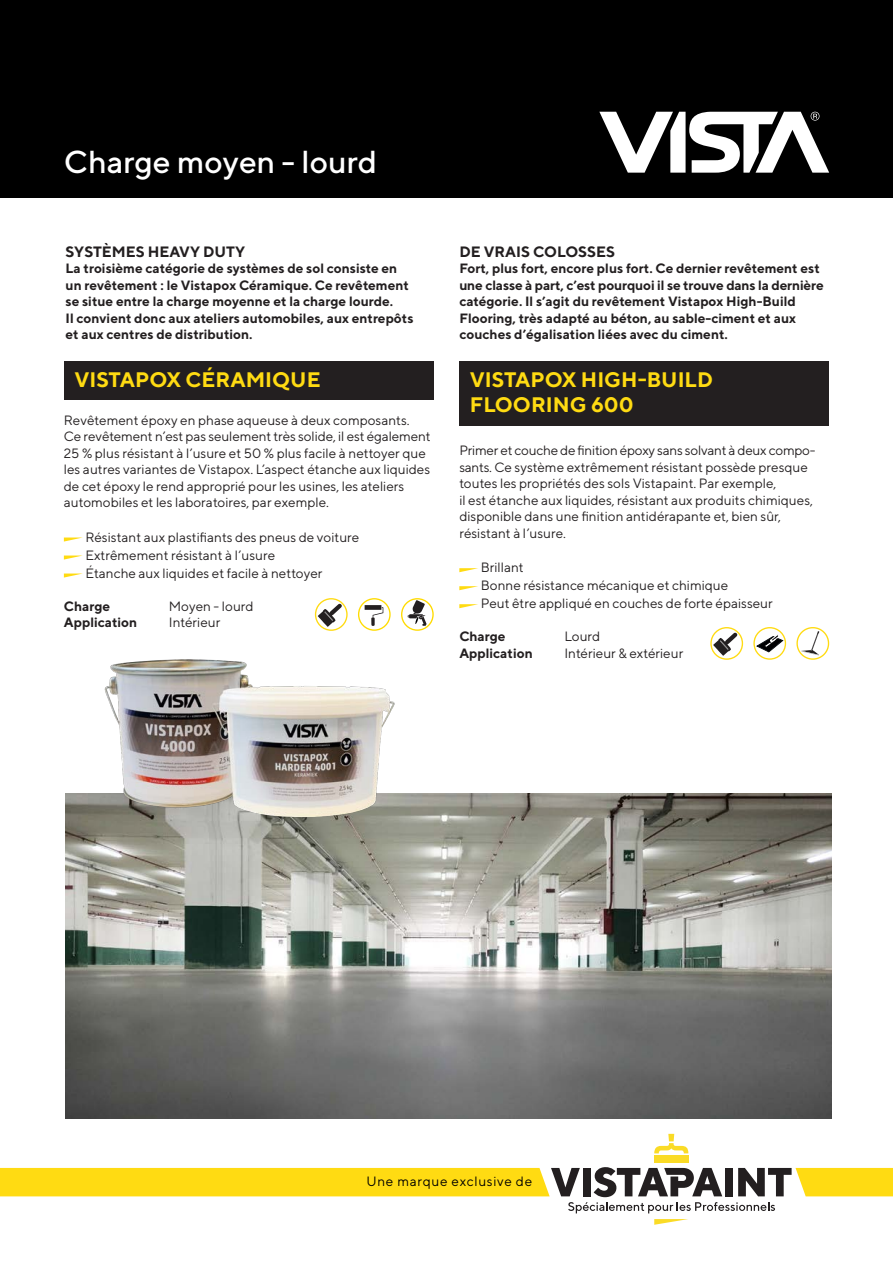
<style>
.page{position:relative;width:893px;height:1263px;background:#fff}
.page>*{position:absolute;margin:0;border:0;box-sizing:border-box;transform-origin:0 0}
.t1{font:500 31.8px "TT Norms";color:#fff}
.t2{font:700 21px "TT Norms";color:#ffdb12}
.t3{font:700 15px "TT Norms";color:#231f20}
.t4{font:13.5px/16.5px "TT Norms";color:#231f20}
.t5{font:700 13.5px/16.5px "TT Norms";color:#231f20}
.t6{font:13.5px "TT Norms";letter-spacing:.05em;color:#000}
</style>
<div class="page">
<svg style="left:459px;top:568px;width:19px;height:4px"></svg>
<svg style="left:459px;top:586px;width:19px;height:4px"></svg>
<svg style="left:459px;top:604px;width:19px;height:4px"></svg>
<img style="left:66px;top:794px;width:765px;height:324px">
<div style="left:0;top:0;width:893px;height:198px;background:#000"></div>
<div style="left:654px;top:1155px;width:34px;height:7px;background:#fadb26"></div>
<svg style="left:654px;top:1134px;width:34px;height:19px"></svg>
<svg style="left:654px;top:1219px;width:34px;height:6px"></svg>
<svg style="left:0;top:1167px;width:893px;height:46px"></svg>
<svg style="left:599px;top:112px;width:230px;height:61px"></svg>
<svg style="left:64px;top:537px;width:19px;height:4px"></svg>
<svg style="left:64px;top:555px;width:19px;height:4px"></svg>
<svg style="left:64px;top:573px;width:19px;height:4px"></svg>
<div style="left:64px;top:361px;width:370px;height:38px;background:#231f20"></div>
<div style="left:459px;top:361px;width:370px;height:64px;background:#231f20"></div>
<svg style="left:318px;top:604px;width:24px;height:23px"></svg>
<svg style="left:324px;top:612px;width:9px;height:9px"></svg>
<div style="left:315px;top:598px;width:33px;height:33px;border:1px solid #ffdb12;border-radius:50%"></div>
<svg style="left:365px;top:605px;width:18px;height:21px"></svg>
<div style="left:358px;top:598px;width:33px;height:33px;border:1px solid #ffdc00;border-radius:50%"></div>
<div style="left:401px;top:598px;width:33px;height:33px;border:1px solid #ffdb00;border-radius:50%"></div>
<svg style="left:407px;top:600px;width:20px;height:26px"></svg>
<svg style="left:713px;top:633px;width:24px;height:23px"></svg>
<svg style="left:720px;top:641px;width:8px;height:9px"></svg>
<div style="left:710px;top:627px;width:33px;height:33px;border:1px solid #ffdb12;border-radius:50%"></div>
<div style="left:753px;top:627px;width:33px;height:33px;border:1px solid #ffdb12;border-radius:50%"></div>
<svg style="left:757px;top:635px;width:26px;height:17px"></svg>
<svg style="left:796px;top:627px;width:33px;height:33px"></svg>
<img style="left:102px;top:627px;width:297px;height:198px">
<p class="t1" style="left:64px;top:142px;width:315px">Charge moyen - lourd</p>
<p class="t3" style="left:66px;top:242px;width:181px">SYSTÈMES HEAVY DUTY</p>
<p class="t5" style="left:66px;top:260px;width:349px">La troisième catégorie de systèmes de sol consiste en un revêtement : le Vistapox Céramique. Ce revêtement se situe entre la charge moyenne et la charge lourde.<br>Il convient donc aux ateliers automobiles, aux entrepôts et aux centres de distribution.</p>
<p class="t3" style="left:459px;top:242px;width:157px">DE VRAIS COLOSSES</p>
<p class="t5" style="left:459px;top:260px;width:366px">Fort, plus fort, encore plus fort. Ce dernier revêtement est une classe à part, c’est pourquoi il se trouve dans la dernière catégorie. Il s’agit du revêtement Vistapox High-Build Flooring, très adapté au béton, au sable-ciment et aux couches d’égalisation liées avec du ciment.</p>
<p class="t2" style="left:74px;top:367px;width:248px">VISTAPOX CÉRAMIQUE</p>
<p class="t2" style="left:470px;top:367px;width:245px">VISTAPOX HIGH-BUILD</p>
<p class="t2" style="left:470px;top:392px;width:166px">FLOORING 600</p>
<p class="t4" style="left:64px;top:411px;width:368px">Revêtement époxy en phase aqueuse à deux composants.<br>Ce revêtement n’est pas seulement très solide, il est également 25 % plus résistant à l’usure et 50 % plus facile à nettoyer que les autres variantes de Vistapox. L’aspect étanche aux liquides de cet époxy le rend approprié pour les usines, les ateliers automobiles et les laboratoires, par exemple.</p>
<p class="t4" style="left:85px;top:528px;width:276px">Résistant aux plastifiants des pneus de voiture</p>
<p class="t4" style="left:85px;top:546px;width:191px">Extrêmement résistant à l’usure</p>
<p class="t4" style="left:85px;top:564px;width:239px">Étanche aux liquides et facile à nettoyer</p>
<p class="t5" style="left:64px;top:597px;width:48px">Charge</p>
<p class="t4" style="left:169px;top:597px;width:86px">Moyen - lourd</p>
<p class="t5" style="left:64px;top:614px;width:75px">Application</p>
<p class="t4" style="left:169px;top:614px;width:53px">Intérieur</p>
<p class="t4" style="left:459px;top:442px;width:358px">Primer et couche de finition époxy sans solvant à deux compo&shy;sants. Ce système extrêmement résistant possède presque toutes les propriétés des sols Vistapaint. Par exemple,<br>il est étanche aux liquides, résistant aux produits chimiques, disponible dans une finition antidérapante et, bien sûr, résistant à l’usure.</p>
<p class="t4" style="left:481px;top:559px;width:44px">Brillant</p>
<p class="t4" style="left:481px;top:577px;width:249px">Bonne résistance mécanique et chimique</p>
<p class="t4" style="left:481px;top:595px;width:294px">Peut être appliqué en couches de forte épaisseur</p>
<p class="t5" style="left:459px;top:628px;width:48px">Charge</p>
<p class="t4" style="left:564px;top:628px;width:38px">Lourd</p>
<p class="t5" style="left:459px;top:644px;width:75px">Application</p>
<p class="t4" style="left:564px;top:644px;width:121px">Intérieur &amp; extérieur</p>
<p class="t6" style="left:367px;top:1173px;width:167px">Une marque exclusive de</p>
</div>
